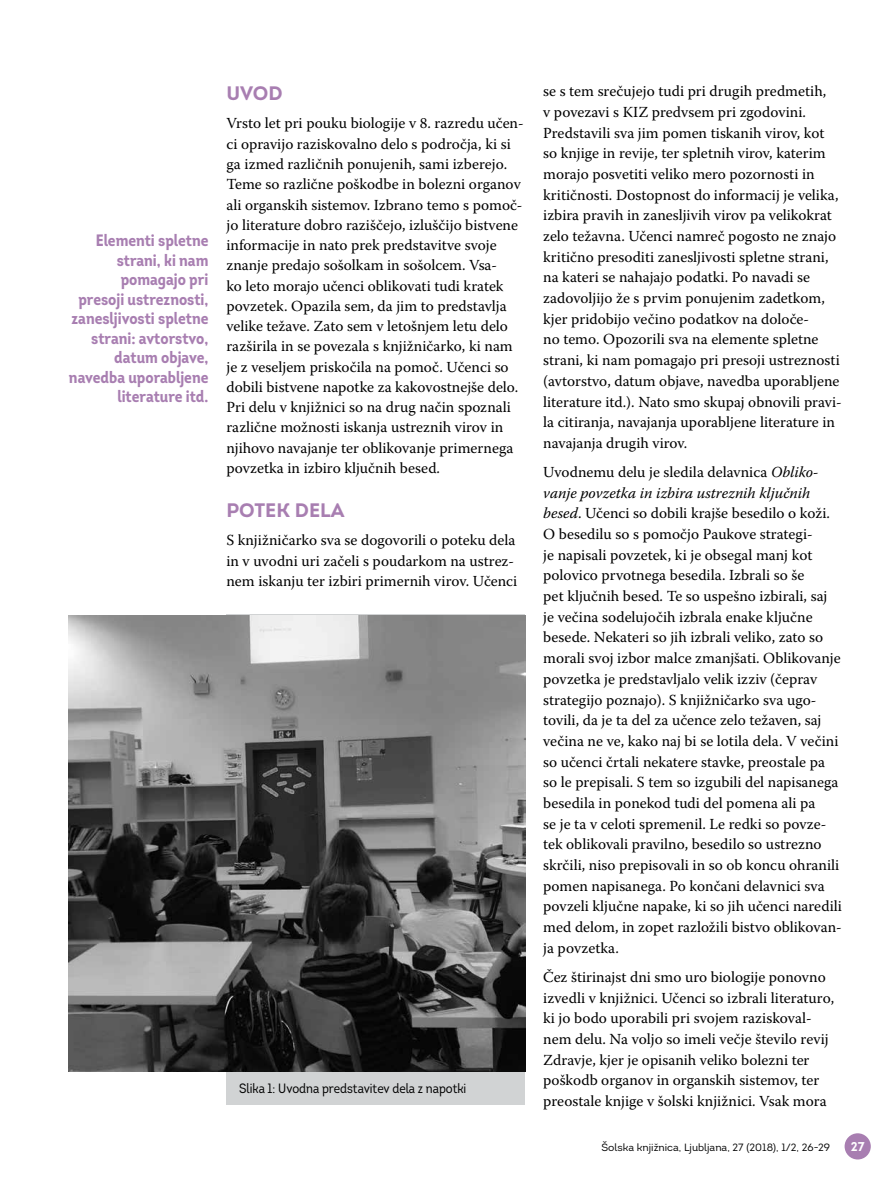
<style>
.page{position:relative;width:893px;height:1191px;background:#fff}
.page>*{position:absolute;margin:0;border:0;box-sizing:border-box;transform-origin:0 0}
.t1{font:700 19.5px "Intro";color:#a87eb1}
.t2{font:700 16.5px/19.5px "Intro Cond";color:#a87eb1;text-align:right}
.t3{font:15.3px/20.7px "Warnock Pro";color:#000}
.t4{font:13.5px "Intro Cond";color:#000}
.t5{font:700 12.75px "Intro";color:#fff}
.t6{font:10.5px "Intro";color:#000}
.s1{font-style:italic}
</style>
<div class="page">
<div style="left:845px;top:1133px;width:26px;height:26px;background:#a87eb1;border-radius:50%"></div>
<div style="left:226px;top:614px;width:299px;height:491px;background:#d1d3d4"></div>
<img style="left:68px;top:616px;width:457px;height:455px">
<p class="t2" style="left:69px;top:230px;width:141px">Elementi spletne strani, ki nam pomagajo pri<br>presoji ustreznosti, zanesljivosti spletne strani: avtorstvo, datum objave, navedba uporabljene literature itd.</p>
<p class="t1" style="left:226px;top:80px;width:29px">UVOD</p>
<p class="t3" style="left:226px;top:113px;width:299px;line-height:20.2px">Vrsto let pri pouku biologije v 8. razredu učen&shy;ci opravijo raziskovalno delo s področja, ki si ga izmed različnih ponujenih, sami izberejo.<br>Teme so različne poškodbe in bolezni organov ali organskih sistemov. Izbrano temo s pomoč&shy;jo literature dobro raziščejo, izluščijo bistvene informacije in nato prek predstavitve svoje znanje predajo sošolkam in sošolcem. Vsa-<br>ko leto morajo učenci oblikovati tudi kratek povzetek. Opazila sem, da jim to predstavlja velike težave. Zato sem v letošnjem letu delo razširila in se povezala s knjižničarko, ki nam je z veseljem priskočila na pomoč. Učenci so dobili bistvene napotke za kakovostnejše delo.<br>Pri delu v knjižnici so na drug način spoznali različne možnosti iskanja ustreznih virov in njihovo navajanje ter oblikovanje primernega povzetka in izbiro ključnih besed.</p>
<p class="t1" style="left:226px;top:497px;width:117px">POTEK DELA</p>
<p class="t3" style="left:226px;top:530px;width:292px;line-height:20.2px">S knjižničarko sva se dogovorili o poteku dela in v uvodni uri začeli s poudarkom na ustrez&shy;nem iskanju ter izbiri primernih virov. Učenci</p>
<p class="t4" style="left:239px;top:1079px;width:229px">Slika 1: Uvodna predstavitev dela z napotki</p>
<p class="t3" style="left:543px;top:81px;width:300px">se s tem srečujejo tudi pri drugih predmetih,<br>v povezavi s KIZ predvsem pri zgodovini.<br>Predstavili sva jim pomen tiskanih virov, kot so knjige in revije, ter spletnih virov, katerim morajo posvetiti veliko mero pozornosti in kritičnosti. Dostopnost do informacij je velika, izbira pravih in zanesljivih virov pa velikokrat zelo težavna. Učenci namreč pogosto ne znajo kritično presoditi zanesljivosti spletne strani, na kateri se nahajajo podatki. Po navadi se zadovoljijo že s prvim ponujenim zadetkom, kjer pridobijo večino podatkov na določe-<br>no temo. Opozorili sva na elemente spletne strani, ki nam pomagajo pri presoji ustreznosti (avtorstvo, datum objave, navedba uporabljene literature itd.). Nato smo skupaj obnovili pravi&shy;la citiranja, navajanja uporabljene literature in navajanja drugih virov.</p>
<p class="t3" style="left:543px;top:461px;width:300px">Uvodnemu delu je sledila delavnica <span class="s1">Obliko&shy;vanje povzetka in izbira ustreznih ključnih besed</span>. Učenci so dobili krajše besedilo o koži.<br>O besedilu so s pomočjo Paukove strategi-<br>je napisali povzetek, ki je obsegal manj kot polovico prvotnega besedila. Izbrali so še<br>pet ključnih besed. Te so uspešno izbirali, saj je večina sodelujočih izbrala enake ključne besede. Nekateri so jih izbrali veliko, zato so morali svoj izbor malce zmanjšati. Oblikovanje povzetka je predstavljalo velik izziv (čeprav strategijo poznajo). S knjižničarko sva ugo&shy;tovili, da je ta del za učence zelo težaven, saj večina ne ve, kako naj bi se lotila dela. V večini so učenci črtali nekatere stavke, preostale pa so le prepisali. S tem so izgubili del napisanega besedila in ponekod tudi del pomena ali pa<br>se je ta v celoti spremenil. Le redki so povze&shy;tek oblikovali pravilno, besedilo so ustrezno skrčili, niso prepisovali in so ob koncu ohranili pomen napisanega. Po končani delavnici sva povzeli ključne napake, ki so jih učenci naredili med delom, in zopet razložili bistvo oblikovan&shy;ja povzetka.</p>
<p class="t3" style="left:543px;top:966px;width:292px">Čez štirinajst dni smo uro biologije ponovno izvedli v knjižnici. Učenci so izbrali literaturo, ki jo bodo uporabili pri svojem raziskoval&shy;nem delu. Na voljo so imeli večje število revij Zdravje, kjer je opisanih veliko bolezni ter poškodb organov in organskih sistemov, ter preostale knjige v šolski knjižnici. Vsak mora</p>
<p class="t6" style="left:601px;top:1140px;width:230px">Šolska knjižnica, Ljubljana, 27 (2018), 1/2, 26-29</p>
<p class="t5" style="left:851px;top:1137px;width:15px">27</p>
</div>
